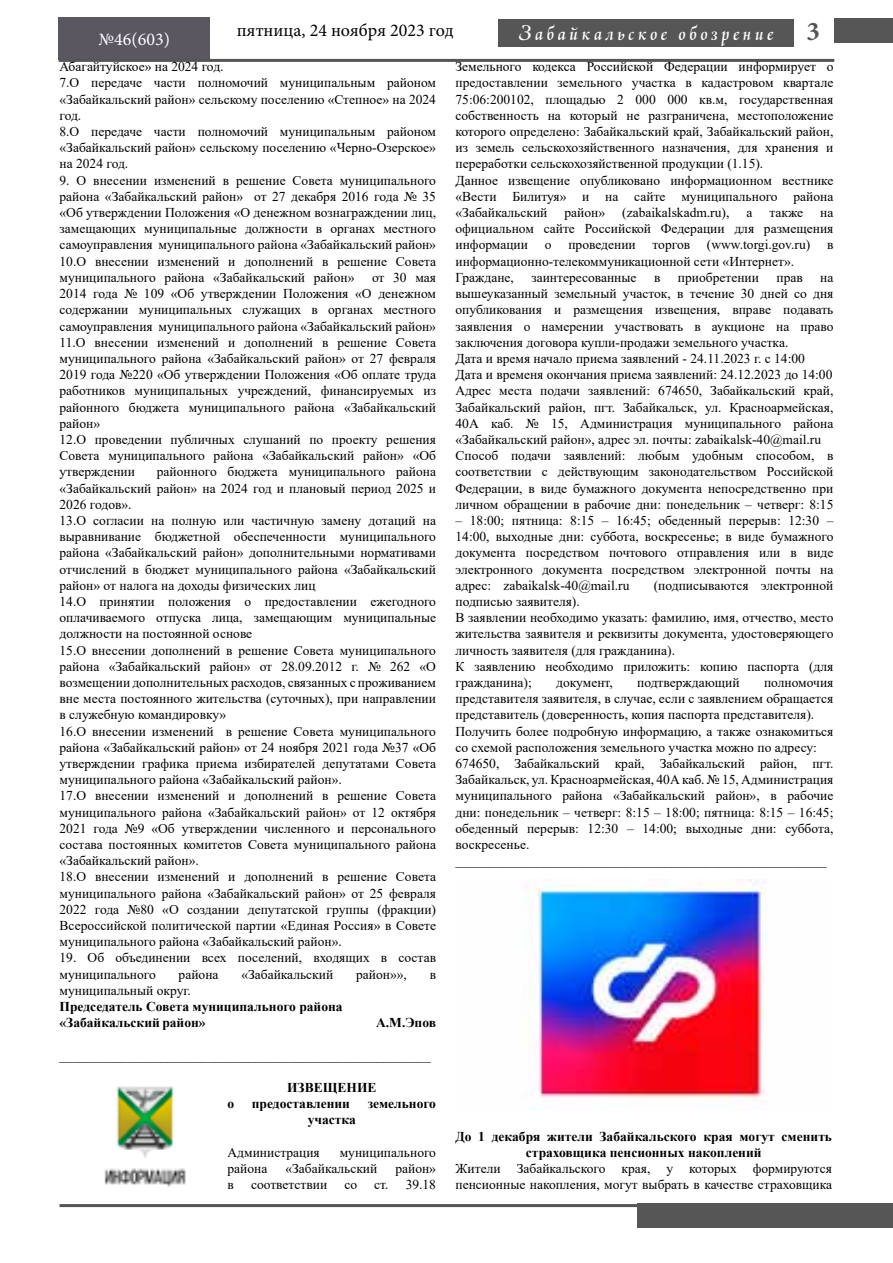
<style>
.page{position:relative;width:893px;height:1263px;background:#fff}
.page>*{position:absolute;margin:0;border:0;box-sizing:border-box;transform-origin:0 0}
.t1{font:21px "Asturiascript";letter-spacing:.18em;color:#fff}
.t2{font:18px "Minion Pro";color:#000}
.t3{font:18px "Minion Pro";color:#fff}
.t4{font:13.5px/16.2px "Times New Roman";color:#000}
.t5{font:700 13.5px/16.2px "Times New Roman";color:#000}
.s1{font-family:"Minion Pro";font-weight:700;font-size:27px;color:#565657}
</style>
<div class="page">
<div style="left:834px;top:18px;width:59px;height:24px;background:#565657"></div>
<div style="left:498px;top:19px;width:296px;height:28px;background:#565657"></div>
<div style="left:59px;top:17px;width:151px;height:43px;background:#5a5761"></div>
<div style="left:637px;top:1203px;width:256px;height:24px;background:#565657"></div>
<hr style="left:60px;top:1204px;width:775px;height:3px;background:#565657">
<hr style="left:59px;top:59px;width:775px;height:3px;background:#565657">
<img style="left:104px;top:1086px;width:82px;height:101px">
<img style="left:525px;top:879px;width:242px;height:231px">
<h2 class="t3" style="left:99px;top:27px;width:73px">№46(603)</h2>
<h2 class="t2" style="left:237px;top:18px;width:218px">пятница, 24 ноября 2023 год</h2>
<h1 class="t1" style="left:519px;top:21px;width:302px">Забайкальское обозрение <span class="s1">3</span></h1>
<p class="t4" style="left:60px;top:58px;width:378px">Абагайтуйское» на 2024 год.<br>7.О передаче части полномочий муниципальным районом «Забайкальский район» сельскому поселению «Степное» на 2024 год.<br>8.О передаче части полномочий муниципальным районом «Забайкальский район» сельскому поселению «Черно-Озерское» на 2024 год.</p>
<p class="t4" style="left:60px;top:172px;width:378px;text-align:justify">9. О внесении изменений в решение Совета муниципального района «Забайкальский район» от 27 декабря 2016 года № 35 «Об утверждении Положения «О денежном вознаграждении лиц, замещающих муниципальные должности в органах местного самоуправления муниципального района «Забайкальский район» 10.О внесении изменений и дополнений в решение Совета муниципального района «Забайкальский район»</p>
<p class="t4" style="left:455px;top:58px;width:379px">Земельного кодекса Российской Федерации информирует о предоставлении земельного участка в кадастровом квартале 75:06:200102, площадью 2 000 000 кв.м, государственная собственность на который не разграничена, местоположение которого определено: Забайкальский край, Забайкальский район, из земель сельскохозяйственного назначения, для хранения и переработки сельскохозяйственной продукции (1.15).<br>Данное извещение опубликовано информационном вестнике «Вести Билитуя» и на сайте муниципального района «Забайкальский</p>
<p class="t4" style="left:564px;top:204px;width:42px">район»</p>
<p class="t4" style="left:622px;top:204px;width:109px">(zabaikalskadm.ru),</p>
<p class="t4" style="left:746px;top:204px;width:7px">а</p>
<p class="t4" style="left:769px;top:204px;width:35px">также</p>
<p class="t4" style="left:455px;top:204px;width:379px;text-indent:365px">на официальном сайте Российской Федерации для размещения информации о проведении торгов (www.torgi.gov.ru) в информационно-телекоммуникационной сети «Интернет».<br>Граждане,</p>
<p class="t4" style="left:531px;top:269px;width:107px">заинтересованные</p>
<p class="t4" style="left:654px;top:269px;width:8px">в</p>
<p class="t4" style="left:678px;top:269px;width:83px">приобретении</p>
<p class="t4" style="left:776px;top:269px;width:28px">прав</p>
<p class="t4" style="left:60px;top:269px;width:378px;text-indent:312px">от 30 мая 2014 года № 109 «Об утверждении Положения «О денежном содержании муниципальных служащих в органах местного самоуправления муниципального района «Забайкальский район» 11.О внесении изменений и дополнений в решение Совета муниципального района «Забайкальский район» от 27 февраля 2019 года №220 «Об утверждении Положения «Об оплате труда работников муниципальных учреждений, финансируемых из районного бюджета муниципального района «Забайкальский район»<br>12.О проведении публичных слушаний по проекту решения Совета муниципального района «Забайкальский район» «Об утверждении</p>
<p class="t4" style="left:455px;top:269px;width:379px;text-indent:365px">на вышеуказанный земельный участок, в течение 30 дней со дня опубликования и размещения извещения, вправе подавать заявления о намерении участвовать в аукционе на право заключения договора купли-продажи земельного участка.<br>Дата и время начало приема заявлений - 24.11.2023 г. с 14:00<br>Дата и временя окончания приема заявлений: 24.12.2023 до 14:00<br>Адрес места подачи заявлений: 674650, Забайкальский край, Забайкальский район, пгт. Забайкальск, ул. Красноармейская, 40А каб. № 15, Администрация муниципального района «Забайкальский район», адрес эл. почты: zabaikalsk-40@mail.ru Способ подачи заявлений: любым удобным способом, в соответствии с действующим законодательством Российской Федерации, в виде бумажного документа непосредственно при личном обращении в рабочие дни: понедельник – четверг: 8:15</p>
<p class="t4" style="left:455px;top:512px;width:379px;text-align:justify">– 18:00; пятница: 8:15 – 16:45; обеденный перерыв: 12:30 – 14:00, выходные дни: суббота, воскресенье; в виде бумажного документа посредством почтового отправления или в виде электронного документа посредством электронной почты на адрес: zabaikalsk-40@mail.ru</p>
<p class="t4" style="left:60px;top:463px;width:378px;text-indent:97px">районного бюджета муниципального района «Забайкальский район» на 2024 год и плановый период 2025 и 2026 годов».<br>13.О согласии на полную или частичную замену дотаций на выравнивание бюджетной обеспеченности муниципального района «Забайкальский район» дополнительными нормативами отчислений в бюджет муниципального района «Забайкальский район» от налога на доходы физических лиц<br>14.О принятии положения о предоставлении ежегодного оплачиваемого отпуска лица, замещающим муниципальные должности на постоянной основе<br>15.О внесении дополнений в решение Совета муниципального района «Забайкальский район» от 28.09.2012 г. № 262 «О возмещении дополнительных расходов, связанных с проживанием вне места постоянного жительства (суточных), при направлении в служебную командировку»<br>16.О внесении изменений в решение Совета муниципального района «Забайкальский район» от 24 ноября 2021 года №37 «Об утверждении графика приема избирателей депутатами Совета муниципального района «Забайкальский район».<br>17.О внесении изменений и дополнений в решение Совета муниципального района «Забайкальский район» от 12 октября 2021 года №9 «Об утверждении численного и персонального состава постоянных комитетов Совета муниципального района «Забайкальский район».<br>18.О внесении изменений и дополнений в решение Совета муниципального района «Забайкальский район» от 25 февраля 2022 года №80 «О создании депутатской группы (фракции)<br>Всероссийской политической партии «Единая Россия» в Совете муниципального района «Забайкальский район».</p>
<p class="t4" style="left:60px;top:949px;width:378px">19. Об объединении всех поселений, входящих в состав муниципального</p>
<p class="t4" style="left:654px;top:577px;width:181px">(подписываются электронной</p>
<p class="t4" style="left:455px;top:593px;width:379px">подписью заявителя).<br>В заявлении необходимо указать: фамилию, имя, отчество, место жительства заявителя и реквизиты документа, удостоверяющего личность заявителя (для гражданина).<br>К заявлению необходимо приложить: копию паспорта (для гражданина);</p>
<p class="t4" style="left:556px;top:674px;width:58px">документ,</p>
<p class="t4" style="left:637px;top:674px;width:104px">подтверждающий</p>
<p class="t4" style="left:455px;top:674px;width:379px;text-indent:309px">полномочия представителя заявителя, в случае, если с заявлением обращается представитель (доверенность, копия паспорта представителя).<br>Получить более подробную информацию, а также ознакомиться со схемой расположения земельного участка можно по адресу:<br>674650, Забайкальский край, Забайкальский район, пгт.<br>Забайкальск, ул. Красноармейская, 40А каб. № 15, Администрация муниципального района «Забайкальский район», в рабочие дни: понедельник – четверг: 8:15 – 18:00; пятница: 8:15 – 16:45; обеденный перерыв: 12:30 – 14:00; выходные дни: суббота, воскресенье. _______________________________________________________</p>
<p class="t4" style="left:179px;top:965px;width:41px">района</p>
<p class="t4" style="left:241px;top:965px;width:93px">«Забайкальский</p>
<p class="t4" style="left:356px;top:965px;width:52px">район»»,</p>
<p class="t4" style="left:430px;top:965px;width:8px">в</p>
<p class="t4" style="left:60px;top:982px;width:133px">муниципальный округ.</p>
<p class="t5" style="left:60px;top:998px;width:285px">Председатель Совета муниципального района «Забайкальский район»</p>
<p class="t5" style="left:376px;top:1014px;width:61px">А.М.Эпов</p>
<p class="t4" style="left:60px;top:1046px;width:373px">_______________________________________________________</p>
<p class="t5" style="left:287px;top:1079px;width:91px">ИЗВЕЩЕНИЕ</p>
<p class="t5" style="left:228px;top:1095px;width:8px">о</p>
<p class="t5" style="left:252px;top:1095px;width:100px">предоставлении</p>
<p class="t5" style="left:368px;top:1095px;width:70px">земельного</p>
<p class="t5" style="left:308px;top:1111px;width:50px">участка</p>
<p class="t4" style="left:228px;top:1144px;width:94px">Администрация</p>
<p class="t4" style="left:340px;top:1144px;width:98px">муниципального</p>
<p class="t4" style="left:228px;top:1160px;width:41px">района</p>
<p class="t4" style="left:285px;top:1160px;width:93px">«Забайкальский</p>
<p class="t4" style="left:395px;top:1160px;width:42px">район»</p>
<p class="t4" style="left:228px;top:1176px;width:8px">в</p>
<p class="t4" style="left:251px;top:1176px;width:78px">соответствии</p>
<p class="t4" style="left:344px;top:1176px;width:14px">со</p>
<p class="t4" style="left:374px;top:1176px;width:63px">ст. 39.18</p>
<p class="t5" style="left:455px;top:1127px;width:378px;text-align:center">До 1 декабря жители Забайкальского края могут сменить страховщика пенсионных накоплений</p>
<p class="t4" style="left:455px;top:1160px;width:378px">Жители Забайкальского края, у которых формируются пенсионные накопления, могут выбрать в качестве страховщика</p>
</div>
